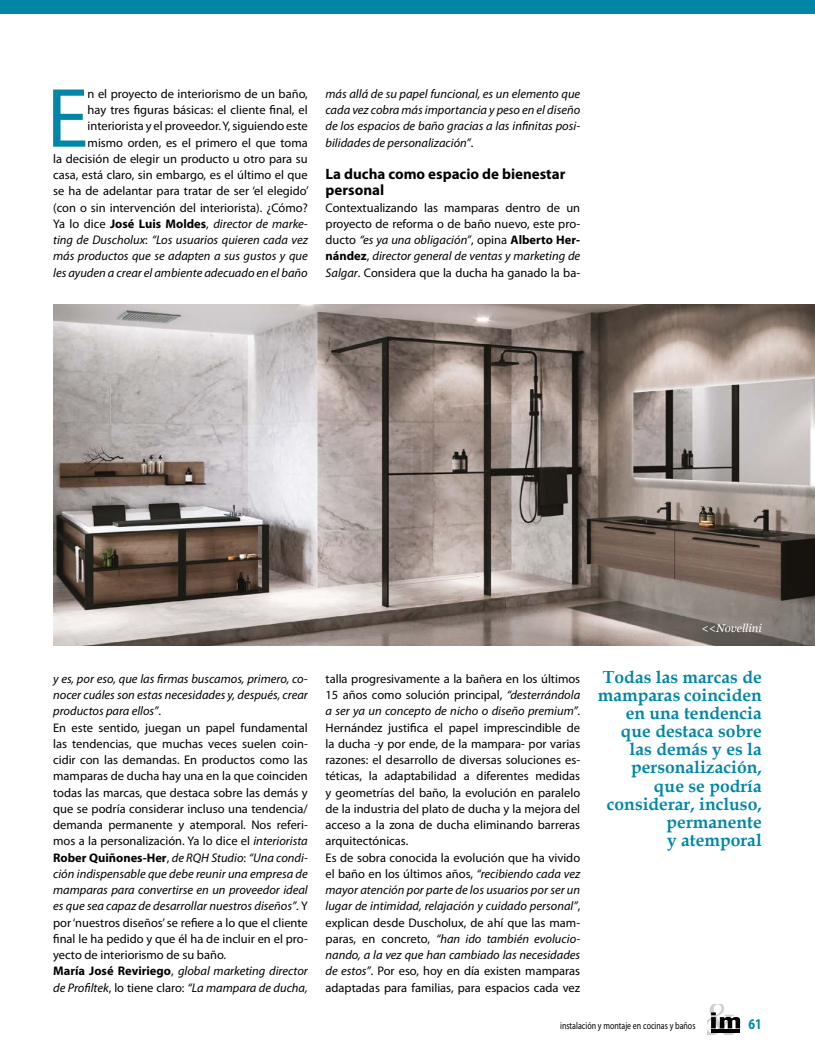
<style>
.page{position:relative;width:815px;height:1063px;background:#fff}
.page>*{position:absolute;margin:0;border:0;box-sizing:border-box;transform-origin:0 0}
.t1{font:84.88px "Myriad Pro";color:#0087a8}
.t2{font:700 17.5px/18.1px "Book Antiqua";color:#0087a8;text-align:right}
.t3{font:700 15px/16.2px "Myriad Pro";color:#000}
.t4{font:700 15px "Myriad Pro";color:#0087a8;scale:.8 1}
.t5{font:12.5px/16.2px "Myriad Pro";color:#000}
.t6{font:italic 12.5px/16.2px "Myriad Pro";color:#000;text-align:justify}
.t7{font:italic 11.25px "Georgia";color:#fff}
.t8{font:10px "Myriad Pro";color:#000;scale:.8 1}
.s1{font-weight:700}
.s2{font-style:italic}
.s3{font-style:normal}
</style>
<div class="page">
<div style="left:0;top:0;width:815px;height:14px;background:#0087a8"></div>
<svg style="left:707px;top:1005px;width:33px;height:30px"></svg>
<img style="left:53px;top:305px;width:762px;height:341px">
<p class="t5" style="left:53px;top:85px;width:257px;text-align:right">n el proyecto de interiorismo de un baño,<br>hay tres figuras básicas: el cliente final, el interiorista y el proveedor. Y, siguiendo este mismo orden, es el primero el que toma<br>la decisión de elegir un producto u otro para su casa, está claro, sin embargo, es el último el que se ha de adelantar para tratar de ser ‘el elegido’ (con o sin intervención del interiorista). ¿Cómo?<br>Ya lo dice <span class="s1">José Luis Moldes</span>, <span class="s2">director de marke&shy;ting de Duscholux</span>: <span class="s2">“Los usuarios quieren cada vez más productos que se adapten a sus gustos y que les ayuden a crear el ambiente adecuado en el baño</span></p>
<h1 class="t1" style="left:47px;top:66px;width:43px">E</h1>
<p class="t6" style="left:326px;top:85px;width:256px">más allá de su papel funcional, es un elemento que cada vez cobra más importancia y peso en el diseño de los espacios de baño gracias a las infinitas posi&shy;bilidades de personalización”<span class="s3">.</span></p>
<p class="t3" style="left:326px;top:166px;width:241px">La ducha como espacio de bienestar personal</p>
<p class="t5" style="left:326px;top:199px;width:256px;text-align:justify">Contextualizando las mamparas dentro de un proyecto de reforma o de baño nuevo, este pro&shy;ducto <span class="s2">“es ya una obligación”</span>, opina <span class="s1">Alberto Her&shy;nández</span>, <span class="s2">director general de ventas y marketing de Salgar</span>. Considera que la ducha ha ganado la ba-</p>
<p class="t7" style="left:702px;top:620px;width:62px">&lt;&lt;Novellini</p>
<p class="t5" style="left:53px;top:670px;width:256px"><span class="s2">y es, por eso, que las firmas buscamos, primero, co&shy;nocer cuáles son estas necesidades y, después, crear productos para ellos”</span>.<br>En este sentido, juegan un papel fundamental las tendencias, que muchas veces suelen coin&shy;cidir con las demandas. En productos como las mamparas de ducha hay una en la que coinciden todas las marcas, que destaca sobre las demás y que se podría considerar incluso una tendencia/ demanda permanente y atemporal. Nos referi&shy;mos a la personalización. Ya lo dice el <span class="s2">interiorista </span><span class="s1">Rober Quiñones-Her</span>, <span class="s2">de RQH Studio</span>: <span class="s2">“Una condi&shy;ción indispensable que debe reunir una empresa de mamparas para convertirse en un proveedor ideal es que sea capaz de desarrollar nuestros diseños”</span>. Y por ‘nuestros diseños’ se refiere a lo que el cliente final le ha pedido y que él ha de incluir en el pro&shy;yecto de interiorismo de su baño.<br><span class="s1">María José Reviriego</span>, <span class="s2">global marketing director de Profiltek</span>, lo tiene claro: <span class="s2">“La mampara de ducha,</span></p>
<h2 class="t2" style="left:598px;top:668px;width:166px">Todas las marcas de mamparas coinciden en una tendencia que destaca sobre las demás y es la personalización, que se podría considerar, incluso, permanente<br>y atemporal</h2>
<p class="t5" style="left:326px;top:670px;width:256px">talla progresivamente a la bañera en los últimos 15 años como solución principal, <span class="s2">“desterrándola a ser ya un concepto de nicho o diseño premium”</span>.<br>Hernández justifica el papel imprescindible de la ducha -y por ende, de la mampara- por varias razones: el desarrollo de diversas soluciones es&shy;téticas, la adaptabilidad a diferentes medidas y geometrías del baño, la evolución en paralelo de la industria del plato de ducha y la mejora del acceso a la zona de ducha eliminando barreras arquitectónicas.<br>Es de sobra conocida la evolución que ha vivido el baño en los últimos años, <span class="s2">“recibiendo cada vez mayor atención por parte de los usuarios por ser un lugar de intimidad, relajación y cuidado personal”</span>, explican desde Duscholux, de ahí que las mam&shy;paras, en concreto, <span class="s2">“han ido también evolucio&shy;nando, a la vez que han cambiado las necesidades de estos”</span>. Por eso, hoy en día existen mamparas adaptadas para familias, para espacios cada vez</p>
<p class="t8" style="left:560px;top:1019px;width:171px">instalación y montaje en cocinas y baños</p>
<p class="t4" style="left:749px;top:1014px;width:18px">61</p>
</div>
